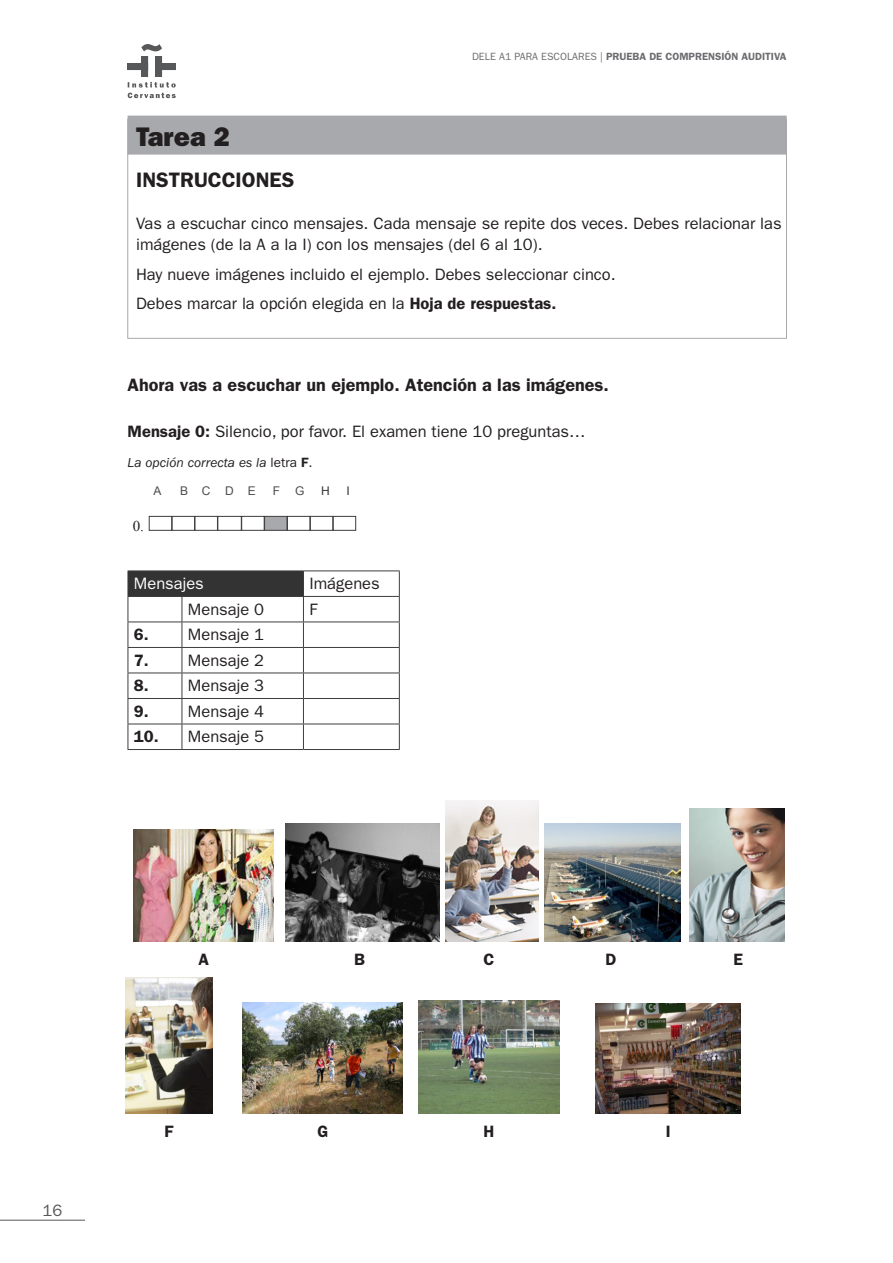
<style>
.page{position:relative;width:893px;height:1263px;background:#fff}
.page>*{position:absolute;margin:0;border:0;box-sizing:border-box;transform-origin:0 0}
.GENERAL-TAREA{font:27px "ITC Franklin Gothic Std Hvy";color:#231f20}
.GENERAL-APARTADO-INS{font:600 21px "ITC Franklin Gothic Std";color:#231f20}
.ENCABEZADO{font:600 18px "ITC Franklin Gothic Std";color:#231f20}
.GENERAL-PARRAFO-1{font:16.5px/21px "ITC Franklin Gothic Std";color:#231f20}
.GENERAL-PARRAFO-1-2{font:600 16.5px "ITC Franklin Gothic Std";color:#231f20}
.GENERAL-PARRAFO-1-3{font:16.5px "ITC Franklin Gothic Std";color:#fff}
.t1{font:16.5px "ITC Franklin Gothic Std";color:#57585a}
.GENERAL-PARRAFO-1-4{font:15px "Times New Roman";color:#231f20}
.GENERAL-PARRAFO-1-5{font:italic 13.5px "ITC Franklin Gothic Std";color:#231f20}
.t2{font:12px "Arial";color:#4d4d4d}
.t3{font:12px "Arial";color:#333}
.t4{font:600 10.5px "ITC Franklin Gothic Std";color:#6c6d70}
.s1{font-weight:400}
.s2{font-weight:600}
.s3{font-style:normal}
.s4{font-weight:600;font-style:normal}
</style>
<div class="page">
<hr style="left:0;top:1220px;width:85px;height:1px;background:#57585a">
<svg style="left:128px;top:44px;width:48px;height:54px"></svg>
<div style="left:128px;top:116px;width:659px;height:39px;background:#a8a9ad"></div>
<div style="left:149px;top:516px;width:23px;height:14px;border:1px solid #3e3e3f"></div>
<div style="left:172px;top:516px;width:23px;height:14px;border:1px solid #3e3e3f"></div>
<div style="left:195px;top:516px;width:23px;height:14px;border:1px solid #3e3e3f"></div>
<div style="left:218px;top:516px;width:23px;height:14px;border:1px solid #3e3e3f"></div>
<div style="left:241px;top:516px;width:23px;height:14px;border:1px solid #3e3e3f"></div>
<div style="left:264px;top:516px;width:23px;height:14px;background:#a8a9ad;border:1px solid #3e3e3f"></div>
<div style="left:287px;top:516px;width:23px;height:14px;border:1px solid #3e3e3f"></div>
<div style="left:310px;top:516px;width:23px;height:14px;border:1px solid #3e3e3f"></div>
<div style="left:333px;top:516px;width:23px;height:14px;border:1px solid #3e3e3f"></div>
<div style="left:128px;top:571px;width:175px;height:25px;background:#333"></div>
<hr style="left:128px;top:570px;width:54px;height:1px;background:#3e3e3f">
<hr style="left:182px;top:570px;width:121px;height:1px;background:#3e3e3f">
<hr style="left:303px;top:570px;width:97px;height:1px;background:#3e3e3f">
<hr style="left:128px;top:596px;width:54px;height:1px;background:#3e3e3f">
<hr style="left:182px;top:596px;width:121px;height:1px;background:#3e3e3f">
<hr style="left:303px;top:596px;width:97px;height:1px;background:#3e3e3f">
<hr style="left:128px;top:621px;width:54px;height:1px;background:#3e3e3f">
<hr style="left:182px;top:621px;width:121px;height:1px;background:#3e3e3f">
<hr style="left:303px;top:621px;width:97px;height:1px;background:#3e3e3f">
<hr style="left:128px;top:647px;width:54px;height:1px;background:#3e3e3f">
<hr style="left:182px;top:647px;width:121px;height:1px;background:#3e3e3f">
<hr style="left:303px;top:647px;width:97px;height:1px;background:#3e3e3f">
<hr style="left:128px;top:673px;width:54px;height:1px;background:#3e3e3f">
<hr style="left:182px;top:673px;width:121px;height:1px;background:#3e3e3f">
<hr style="left:303px;top:673px;width:97px;height:1px;background:#3e3e3f">
<hr style="left:128px;top:698px;width:54px;height:1px;background:#3e3e3f">
<hr style="left:182px;top:698px;width:121px;height:1px;background:#3e3e3f">
<hr style="left:303px;top:698px;width:97px;height:1px;background:#3e3e3f">
<hr style="left:128px;top:724px;width:54px;height:1px;background:#3e3e3f">
<svg style="left:128px;top:597px;width:1px;height:152px"></svg>
<hr style="left:182px;top:724px;width:121px;height:1px;background:#3e3e3f">
<svg style="left:182px;top:597px;width:1px;height:152px"></svg>
<hr style="left:303px;top:724px;width:97px;height:1px;background:#3e3e3f">
<svg style="left:303px;top:571px;width:1px;height:178px"></svg>
<svg style="left:399px;top:571px;width:1px;height:178px"></svg>
<hr style="left:128px;top:749px;width:54px;height:1px;background:#3e3e3f">
<hr style="left:182px;top:749px;width:121px;height:1px;background:#3e3e3f">
<hr style="left:303px;top:749px;width:97px;height:1px;background:#3e3e3f">
<img style="left:134px;top:829px;width:140px;height:113px">
<img style="left:286px;top:823px;width:153px;height:119px">
<img style="left:446px;top:800px;width:93px;height:142px">
<img style="left:545px;top:823px;width:136px;height:119px">
<img style="left:689px;top:809px;width:95px;height:133px">
<img style="left:125px;top:977px;width:87px;height:137px">
<img style="left:243px;top:1002px;width:160px;height:112px">
<img style="left:418px;top:1001px;width:142px;height:112px">
<img style="left:595px;top:1003px;width:146px;height:111px">
<p class="t4" style="left:472px;top:50px;width:316px"><span class="s1">DELE A1 PARA ESCOLARES |</span> PRUEBA DE COMPRENSIÓN AUDITIVA</p>
<p class="GENERAL-TAREA" style="left:136px;top:121px;width:95px">Tarea 2</p>
<p class="GENERAL-APARTADO-INS" style="left:136px;top:167px;width:160px">INSTRUCCIONES</p>
<p class="GENERAL-PARRAFO-1" style="left:136px;top:213px;width:647px">Vas a escuchar cinco mensajes. Cada mensaje se repite dos veces. Debes relacionar las imágenes (de la A a la I) con los mensajes (del 6 al 10).</p>
<p class="GENERAL-PARRAFO-1" style="left:136px;top:264px;width:481px">Hay nueve imágenes incluido el ejemplo. Debes seleccionar cinco.</p>
<p class="GENERAL-PARRAFO-1" style="left:136px;top:293px;width:422px">Debes marcar la opción elegida en la <span class="s2">Hoja de respuestas.</span></p>
<p class="ENCABEZADO" style="left:128px;top:374px;width:483px">Ahora vas a escuchar un ejemplo. Atención a las imágenes.</p>
<p class="GENERAL-PARRAFO-1" style="left:128px;top:421px;width:460px"><span class="s2">Mensaje 0:</span> Silencio, por favor. El examen tiene 10 preguntas…</p>
<p class="GENERAL-PARRAFO-1-5" style="left:128px;top:455px;width:186px">La opción correcta es la <span class="s3">letra</span> <span class="s4">F</span><span class="s3">.</span></p>
<p class="GENERAL-PARRAFO-1-4" style="left:133px;top:515px;width:13px">0.</p>
<p class="t2" style="left:154px;top:483px;width:10px">A</p>
<p class="t2" style="left:180px;top:483px;width:77px">B C D E</p>
<p class="t2" style="left:273px;top:483px;width:9px">F</p>
<p class="t2" style="left:295px;top:483px;width:11px">G</p>
<p class="t3" style="left:321px;top:483px;width:10px">H</p>
<p class="t3" style="left:347px;top:483px;width:5px">I</p>
<p class="GENERAL-PARRAFO-1-3" style="left:134px;top:574px;width:71px">Mensajes</p>
<p class="GENERAL-PARRAFO-1" style="left:309px;top:573px;width:72px">Imágenes</p>
<p class="GENERAL-PARRAFO-1" style="left:188px;top:599px;width:78px">Mensaje 0</p>
<p class="GENERAL-PARRAFO-1" style="left:309px;top:599px;width:9px">F</p>
<p class="GENERAL-PARRAFO-1-2" style="left:134px;top:625px;width:16px">6.</p>
<p class="GENERAL-PARRAFO-1" style="left:188px;top:624px;width:78px">Mensaje 1</p>
<p class="GENERAL-PARRAFO-1-2" style="left:134px;top:650px;width:16px">7.</p>
<p class="GENERAL-PARRAFO-1" style="left:188px;top:650px;width:78px">Mensaje 2</p>
<p class="GENERAL-PARRAFO-1-2" style="left:134px;top:676px;width:16px">8.</p>
<p class="GENERAL-PARRAFO-1" style="left:188px;top:675px;width:78px">Mensaje 3</p>
<p class="GENERAL-PARRAFO-1-2" style="left:134px;top:701px;width:16px">9.</p>
<p class="GENERAL-PARRAFO-1" style="left:188px;top:701px;width:78px">Mensaje 4</p>
<p class="GENERAL-PARRAFO-1-2" style="left:134px;top:727px;width:26px">10.</p>
<p class="GENERAL-PARRAFO-1" style="left:188px;top:726px;width:78px">Mensaje 5</p>
<p class="t1" style="left:43px;top:1200px;width:21px">16</p>
<p class="GENERAL-PARRAFO-1-2" style="left:198px;top:950px;width:12px">A</p>
<p class="GENERAL-PARRAFO-1-2" style="left:354px;top:950px;width:12px">B</p>
<p class="GENERAL-PARRAFO-1-2" style="left:484px;top:950px;width:12px">C</p>
<p class="GENERAL-PARRAFO-1-2" style="left:605px;top:950px;width:12px">D</p>
<p class="GENERAL-PARRAFO-1-2" style="left:733px;top:950px;width:11px">E</p>
<p class="GENERAL-PARRAFO-1-2" style="left:165px;top:1122px;width:10px">F</p>
<p class="GENERAL-PARRAFO-1-2" style="left:317px;top:1122px;width:12px">G</p>
<p class="GENERAL-PARRAFO-1-2" style="left:484px;top:1122px;width:12px">H</p>
<p class="GENERAL-PARRAFO-1-2" style="left:666px;top:1122px;width:6px">I</p>
</div>
